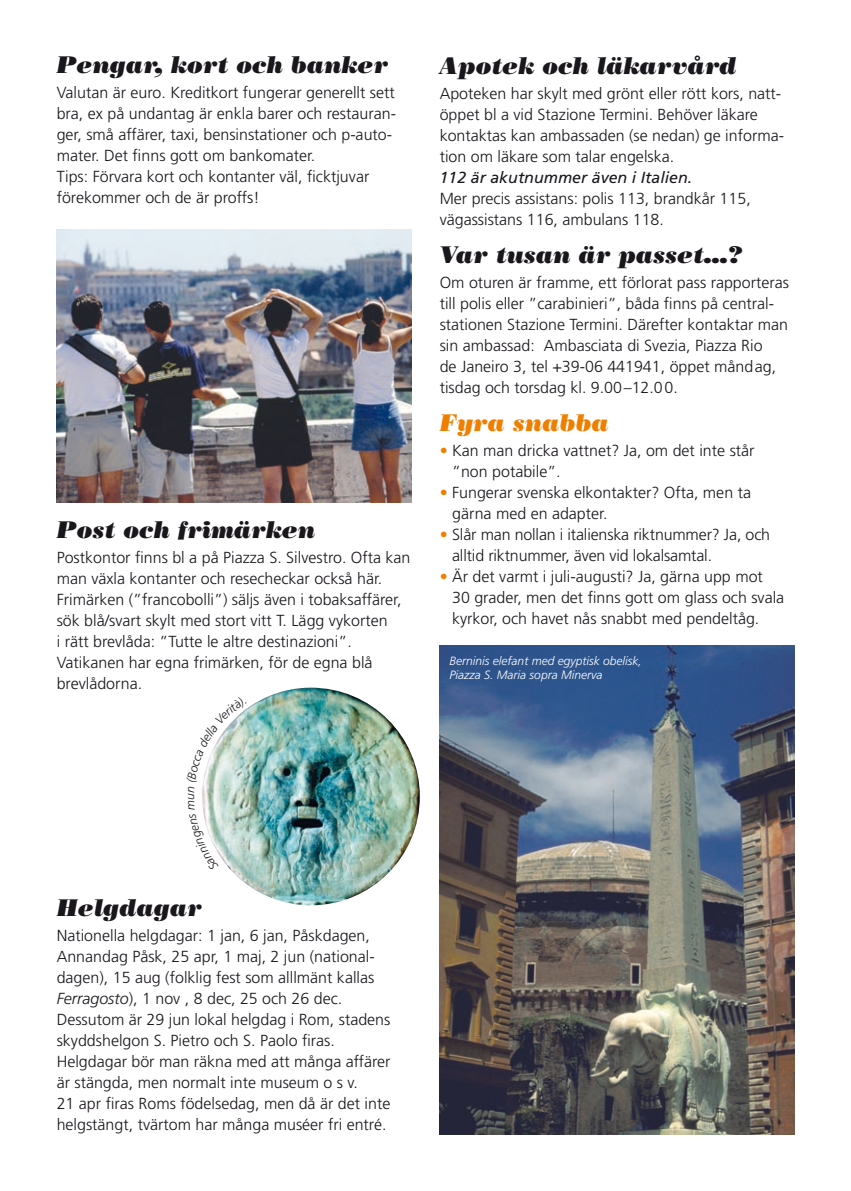
<style>
.page{position:relative;width:851px;height:1191px;background:#fff}
.page>*{position:absolute;margin:0;border:0;box-sizing:border-box;transform-origin:0 0}
.t1{font:italic 24px "Bodoni Poster";color:#1a171c}
.t2{font:italic 24px "Bodoni Poster";color:#ee7f00}
.t3{font:300 16px/21px "Frutiger";color:#1a171c}
.t4{font:italic 16px "Frutiger";color:#1a171c}
.t5{font:italic 300 12px/14px "Frutiger";color:#fff}
.s1{color:#ee7f00}
.s2{font-style:italic}
</style>
<div class="page">
<img style="left:202px;top:687px;width:218px;height:218px;border-radius:109px">
<img style="left:439px;top:645px;width:355px;height:489px">
<img style="left:57px;top:229px;width:354px;height:273px">
<svg style="left:202px;top:709px;width:44px;height:162px"></svg>
<h1 class="t1" style="left:57px;top:50px;width:333px">Pengar, kort och banker</h1>
<p class="t3" style="left:57px;top:82px;width:341px">Valutan är euro. Kreditkort fungerar generellt sett bra, ex på undantag är enkla barer och restauran&shy;ger, små affärer, taxi, bensinstationer och p-auto&shy;mater. Det finns gott om bankomater.<br>Tips: Förvara kort och kontanter väl, ficktjuvar förekommer och de är proffs!</p>
<h1 class="t1" style="left:57px;top:515px;width:260px">Post och frimärken</h1>
<p class="t3" style="left:57px;top:547px;width:355px">Postkontor finns bl a på Piazza S. Silvestro. Ofta kan man växla kontanter och resecheckar också här.<br>Frimärken (”francobolli”) säljs även i tobaksaffärer, sök blå/svart skylt med stort vitt T. Lägg vykorten<br>i rätt brevlåda: ”Tutte le altre destinazioni”.<br>Vatikanen har egna frimärken, för de egna blå brevlådorna.</p>
<h1 class="t1" style="left:439px;top:51px;width:298px">Apotek och läkarvård</h1>
<p class="t3" style="left:439px;top:83px;width:346px">Apoteken har skylt med grönt eller rött kors, natt&shy;öppet bl a vid Stazione Termini. Behöver läkare kontaktas kan ambassaden (se nedan) ge informa&shy;tion om läkare som talar engelska.</p>
<p class="t4" style="left:439px;top:168px;width:254px">112 är akutnummer även i Italien.</p>
<p class="t3" style="left:439px;top:188px;width:312px">Mer precis assistans: polis 113, brandkår 115, vägassistans 116, ambulans 118.</p>
<h1 class="t1" style="left:439px;top:240px;width:306px">Var tusan är passet…?</h1>
<p class="t3" style="left:439px;top:272px;width:351px">Om oturen är framme, ett förlorat pass rapporteras till polis eller ”carabinieri”, båda finns på central&shy;stationen Stazione Termini. Därefter kontaktar man sin ambassad: Ambasciata di Svezia, Piazza Rio<br>de Janeiro 3, tel +39-06 441941, öppet måndag, tisdag och torsdag kl. 9.00–12.00.</p>
<h1 class="t2" style="left:439px;top:408px;width:171px">Fyra snabba</h1>
<p class="t3" style="left:452px;top:440px;width:304px;text-indent:-12px"><span class="s1">•</span> Kan man dricka vattnet? Ja, om det inte står ”non potabile”.</p>
<p class="t3" style="left:452px;top:482px;width:300px;text-indent:-12px"><span class="s1">•</span> Fungerar svenska elkontakter? Ofta, men ta gärna med en adapter.</p>
<p class="t3" style="left:452px;top:524px;width:319px;text-indent:-12px"><span class="s1">•</span> Slår man nollan i italienska riktnummer? Ja, och alltid riktnummer, även vid lokalsamtal.</p>
<p class="t3" style="left:452px;top:566px;width:333px;text-indent:-12px"><span class="s1">•</span> Är det varmt i juli-augusti? Ja, gärna upp mot<br>30 grader, men det finns gott om glass och svala kyrkor, och havet nås snabbt med pendeltåg.</p>
<p class="t5" style="left:449px;top:654px;width:194px">Berninis elefant med egyptisk obelisk,<br>Piazza S. Maria sopra Minerva</p>
<h1 class="t1" style="left:57px;top:893px;width:147px">Helgdagar</h1>
<p class="t3" style="left:57px;top:925px;width:335px">Nationella helgdagar: 1 jan, 6 jan, Påskdagen, Annandag Påsk, 25 apr, 1 maj, 2 jun (national&shy;dagen), 15 aug (folklig fest som alllmänt kallas <span class="s2">Ferragosto</span>), 1 nov , 8 dec, 25 och 26 dec.<br>Dessutom är 29 jun lokal helgdag i Rom, stadens skyddshelgon S. Pietro och S. Paolo firas.<br>Helgdagar bör man räkna med att många affärer är stängda, men normalt inte museum o s v.<br>21 apr firas Roms födelsedag, men då är det inte helgstängt, tvärtom har många muséer fri entré.</p>
</div>
